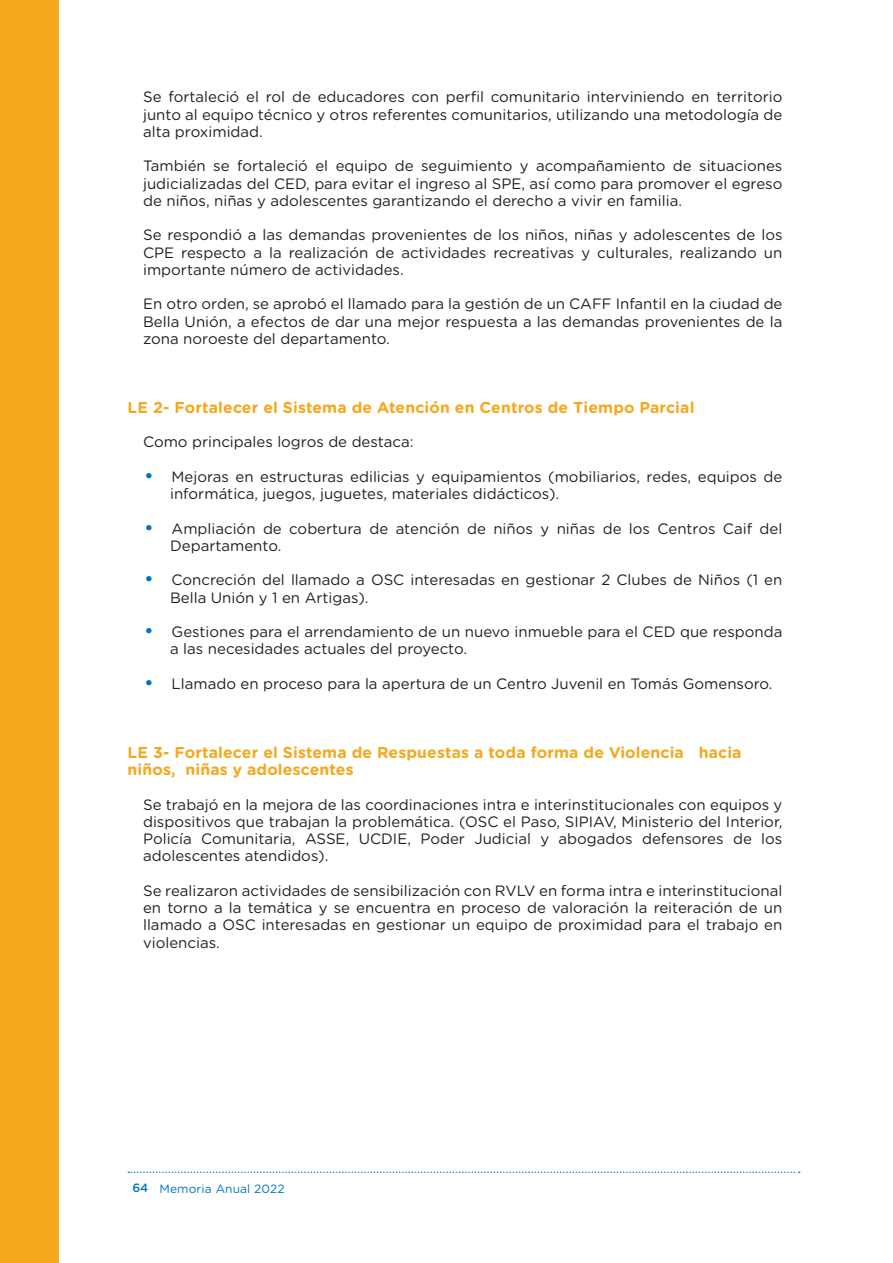
<style>
.page{position:relative;width:893px;height:1263px;background:#fff}
.page>*{position:absolute;margin:0;border:0;box-sizing:border-box;transform-origin:0 0}
.t1{font:700 15.75px/17.2px "Gotham Rounded";letter-spacing:.01em;color:#f4a81c}
.t2{font:15px/17.2px "Gotham Rounded";color:#231f20;text-align:justify}
.t3{font:12px "Gotham Rounded";letter-spacing:.01em;color:#0076bc}
.s1{font-weight:700;font-size:18px;color:#0076bc}
.s2{font-weight:500}
</style>
<div class="page">
<div style="left:0;top:0;width:59px;height:1263px;background:#f4a81c"></div>
<svg style="left:128px;top:1171px;width:672px;height:2px"></svg>
<p class="t2" style="left:143px;top:88px;width:641px">Se fortaleció el rol de educadores con perfil comunitario interviniendo en territorio junto al equipo técnico y otros referentes comunitarios, utilizando una metodología de alta proximidad.</p>
<p class="t2" style="left:143px;top:157px;width:641px">También se fortaleció el equipo de seguimiento y acompañamiento de situaciones judicializadas del CED, para evitar el ingreso al SPE, así como para promover el egreso de niños, niñas y adolescentes garantizando el derecho a vivir en familia.</p>
<p class="t2" style="left:143px;top:226px;width:641px">Se respondió a las demandas provenientes de los niños, niñas y adolescentes de los CPE respecto a la realización de actividades recreativas y culturales, realizando un importante número de actividades.</p>
<p class="t2" style="left:143px;top:295px;width:641px">En otro orden, se aprobó el llamado para la gestión de un CAFF Infantil en la ciudad de Bella Unión, a efectos de dar una mejor respuesta a las demandas provenientes de la zona noroeste del departamento.</p>
<p class="t1" style="left:128px;top:398px;width:568px">LE 2- Fortalecer el Sistema de Atención en Centros de Tiempo Parcial</p>
<p class="t2" style="left:143px;top:433px;width:272px">Como principales logros de destaca:</p>
<p class="t2" style="left:170px;top:467px;width:614px;text-indent:-26px"><span class="s1">•</span> Mejoras en estructuras edilicias y equipamientos (mobiliarios, redes, equipos de informática, juegos, juguetes, materiales didácticos).</p>
<p class="t2" style="left:170px;top:519px;width:614px;text-indent:-26px"><span class="s1">•</span> Ampliación de cobertura de atención de niños y niñas de los Centros Caif del<br>Departamento.</p>
<p class="t2" style="left:170px;top:571px;width:614px;text-indent:-26px"><span class="s1">•</span> Concreción del llamado a OSC interesadas en gestionar 2 Clubes de Niños (1 en<br>Bella Unión y 1 en Artigas).</p>
<p class="t2" style="left:170px;top:622px;width:614px;text-indent:-26px"><span class="s1">•</span> Gestiones para el arrendamiento de un nuevo inmueble para el CED que responda a las necesidades actuales del proyecto.</p>
<p class="t2" style="left:145px;top:674px;width:629px"><span class="s1">•</span> Llamado en proceso para la apertura de un Centro Juvenil en Tomás Gomensoro.</p>
<p class="t1" style="left:128px;top:743px;width:615px">LE 3- Fortalecer el Sistema de Respuestas a toda forma de Violencia hacia niños, niñas y adolescentes</p>
<p class="t2" style="left:143px;top:795px;width:641px">Se trabajó en la mejora de las coordinaciones intra e interinstitucionales con equipos y dispositivos que trabajan la problemática. (OSC el Paso, SIPIAV, Ministerio del Interior, Policía Comunitaria, ASSE, UCDIE, Poder Judicial y abogados defensores de los adolescentes atendidos).</p>
<p class="t2" style="left:143px;top:881px;width:641px">Se realizaron actividades de sensibilización con RVLV en forma intra e interinstitucional en torno a la temática y se encuentra en proceso de valoración la reiteración de un llamado a OSC interesadas en gestionar un equipo de proximidad para el trabajo en violencias.</p>
<p class="t3" style="left:132px;top:1180px;width:154px"><span class="s2">64</span> Memoria Anual 2022</p>
</div>
